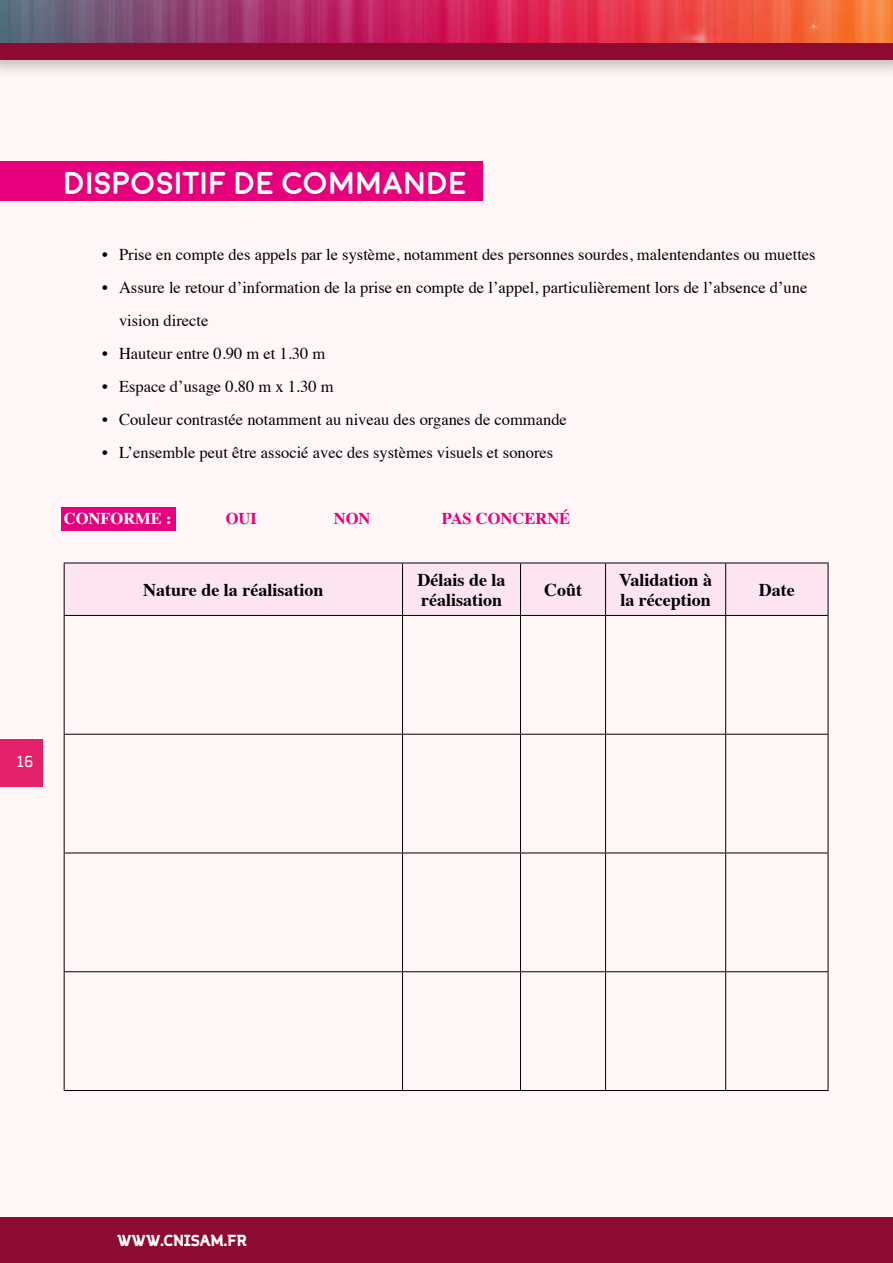
<style>
.page{position:relative;width:893px;height:1263px;background:#fff7f7}
.page>*{position:absolute;margin:0;border:0;box-sizing:border-box;transform-origin:0 0}
.t1{font:700 31.5px "Moon";color:#fff}
.t2{font:700 18px/19.4px "Times";color:#000}
.t3{font:16.5px/33px "Times";color:#000}
.t4{font:700 16.5px "Times";color:#e6007d}
.t5{font:700 16.5px "Times";color:#fff}
.t6{font:700 15px "Margot";letter-spacing:.01em;color:#fff}
.t7{font:15px "Margot";color:#fff}
</style>
<div class="page">
<div style="left:0;top:0;width:893px;height:79px;background:#000;opacity:.27"></div>
<div style="left:0;top:0;width:893px;height:59px;background:#8d0a32"></div>
<div style="left:0;top:1217px;width:893px;height:46px;background:#8d0a32"></div>
<div style="left:0;top:739px;width:43px;height:48px;background:#e4206a"></div>
<img style="left:0;top:0;width:893px;height:43px">
<div style="left:0;top:162px;width:483px;height:39px;background:#e6007d"></div>
<div style="left:61px;top:507px;width:115px;height:24px;background:#e6007d"></div>
<div style="left:65px;top:564px;width:763px;height:51px;background:#fce5f1"></div>
<hr style="left:64px;top:563px;width:338px;height:1px;background:#000">
<hr style="left:64px;top:563px;width:1px;height:52px;background:#000">
<hr style="left:402px;top:563px;width:118px;height:1px;background:#000">
<hr style="left:402px;top:563px;width:1px;height:52px;background:#000">
<hr style="left:520px;top:563px;width:86px;height:1px;background:#000">
<hr style="left:520px;top:563px;width:1px;height:52px;background:#000">
<hr style="left:606px;top:563px;width:120px;height:1px;background:#000">
<hr style="left:605px;top:563px;width:1px;height:52px;background:#000">
<hr style="left:726px;top:563px;width:102px;height:1px;background:#000">
<hr style="left:725px;top:563px;width:1px;height:52px;background:#000">
<hr style="left:828px;top:563px;width:1px;height:52px;background:#000">
<hr style="left:64px;top:615px;width:338px;height:1px;background:#000">
<hr style="left:64px;top:616px;width:1px;height:118px;background:#000">
<hr style="left:402px;top:615px;width:118px;height:1px;background:#000">
<hr style="left:402px;top:616px;width:1px;height:118px;background:#000">
<hr style="left:520px;top:615px;width:86px;height:1px;background:#000">
<hr style="left:520px;top:616px;width:1px;height:118px;background:#000">
<hr style="left:606px;top:615px;width:120px;height:1px;background:#000">
<hr style="left:605px;top:616px;width:1px;height:118px;background:#000">
<hr style="left:726px;top:615px;width:102px;height:1px;background:#000">
<hr style="left:725px;top:616px;width:1px;height:118px;background:#000">
<hr style="left:828px;top:616px;width:1px;height:118px;background:#000">
<hr style="left:64px;top:734px;width:338px;height:1px;background:#000">
<hr style="left:64px;top:734px;width:1px;height:118px;background:#000">
<hr style="left:402px;top:734px;width:118px;height:1px;background:#000">
<hr style="left:402px;top:734px;width:1px;height:118px;background:#000">
<hr style="left:520px;top:734px;width:86px;height:1px;background:#000">
<hr style="left:520px;top:734px;width:1px;height:118px;background:#000">
<hr style="left:606px;top:734px;width:120px;height:1px;background:#000">
<hr style="left:605px;top:734px;width:1px;height:118px;background:#000">
<hr style="left:726px;top:734px;width:102px;height:1px;background:#000">
<hr style="left:725px;top:734px;width:1px;height:118px;background:#000">
<hr style="left:828px;top:734px;width:1px;height:118px;background:#000">
<hr style="left:64px;top:852px;width:338px;height:1px;background:#000">
<hr style="left:64px;top:853px;width:1px;height:118px;background:#000">
<hr style="left:402px;top:852px;width:118px;height:1px;background:#000">
<hr style="left:402px;top:853px;width:1px;height:118px;background:#000">
<hr style="left:520px;top:852px;width:86px;height:1px;background:#000">
<hr style="left:520px;top:853px;width:1px;height:118px;background:#000">
<hr style="left:606px;top:852px;width:120px;height:1px;background:#000">
<hr style="left:605px;top:853px;width:1px;height:118px;background:#000">
<hr style="left:726px;top:852px;width:102px;height:1px;background:#000">
<hr style="left:725px;top:853px;width:1px;height:118px;background:#000">
<hr style="left:828px;top:853px;width:1px;height:118px;background:#000">
<hr style="left:64px;top:971px;width:338px;height:1px;background:#000">
<hr style="left:64px;top:972px;width:1px;height:118px;background:#000">
<hr style="left:402px;top:971px;width:118px;height:1px;background:#000">
<hr style="left:402px;top:972px;width:1px;height:118px;background:#000">
<hr style="left:520px;top:971px;width:86px;height:1px;background:#000">
<hr style="left:520px;top:972px;width:1px;height:118px;background:#000">
<hr style="left:606px;top:971px;width:120px;height:1px;background:#000">
<hr style="left:605px;top:972px;width:1px;height:118px;background:#000">
<hr style="left:726px;top:971px;width:102px;height:1px;background:#000">
<hr style="left:725px;top:972px;width:1px;height:118px;background:#000">
<hr style="left:828px;top:972px;width:1px;height:118px;background:#000">
<hr style="left:64px;top:1090px;width:338px;height:1px;background:#000">
<hr style="left:402px;top:1090px;width:118px;height:1px;background:#000">
<hr style="left:520px;top:1090px;width:86px;height:1px;background:#000">
<hr style="left:606px;top:1090px;width:120px;height:1px;background:#000">
<hr style="left:726px;top:1090px;width:102px;height:1px;background:#000">
<h1 class="t1" style="left:64px;top:167px;width:405px">DISPOSITIF DE COMMANDE</h1>
<p class="t3" style="left:102px;top:236px;width:715px">• Prise en compte des appels par le système, notamment des personnes sourdes, malentendantes ou muettes</p>
<p class="t3" style="left:119px;top:269px;width:690px;text-indent:-17px">• Assure le retour d’information de la prise en compte de l’appel, particulièrement lors de l’absence d’une vision directe</p>
<p class="t3" style="left:102px;top:335px;width:225px">• Hauteur entre 0.90 m et 1.30 m</p>
<p class="t3" style="left:102px;top:368px;width:233px">• Espace d’usage 0.80 m x 1.30 m</p>
<p class="t3" style="left:102px;top:401px;width:466px">• Couleur contrastée notamment au niveau des organes de commande</p>
<p class="t3" style="left:102px;top:434px;width:453px">• L’ensemble peut être associé avec des systèmes visuels et sonores</p>
<p class="t5" style="left:64px;top:502px;width:109px">CONFORME :</p>
<p class="t4" style="left:226px;top:502px;width:33px">OUI</p>
<p class="t4" style="left:334px;top:502px;width:38px">NON</p>
<p class="t4" style="left:442px;top:502px;width:130px">PAS CONCERNÉ</p>
<p class="t2" style="left:143px;top:578px;width:182px">Nature de la réalisation</p>
<p class="t2" style="left:417px;top:569px;width:90px">Délais de la réalisation</p>
<p class="t2" style="left:544px;top:578px;width:39px">Coût</p>
<p class="t2" style="left:619px;top:568px;width:94px">Validation à la réception</p>
<p class="t2" style="left:759px;top:578px;width:37px">Date</p>
<p class="t7" style="left:17px;top:751px;width:17px">16</p>
<p class="t6" style="left:117px;top:1229px;width:131px">WWW.CNISAM.FR</p>
</div>
